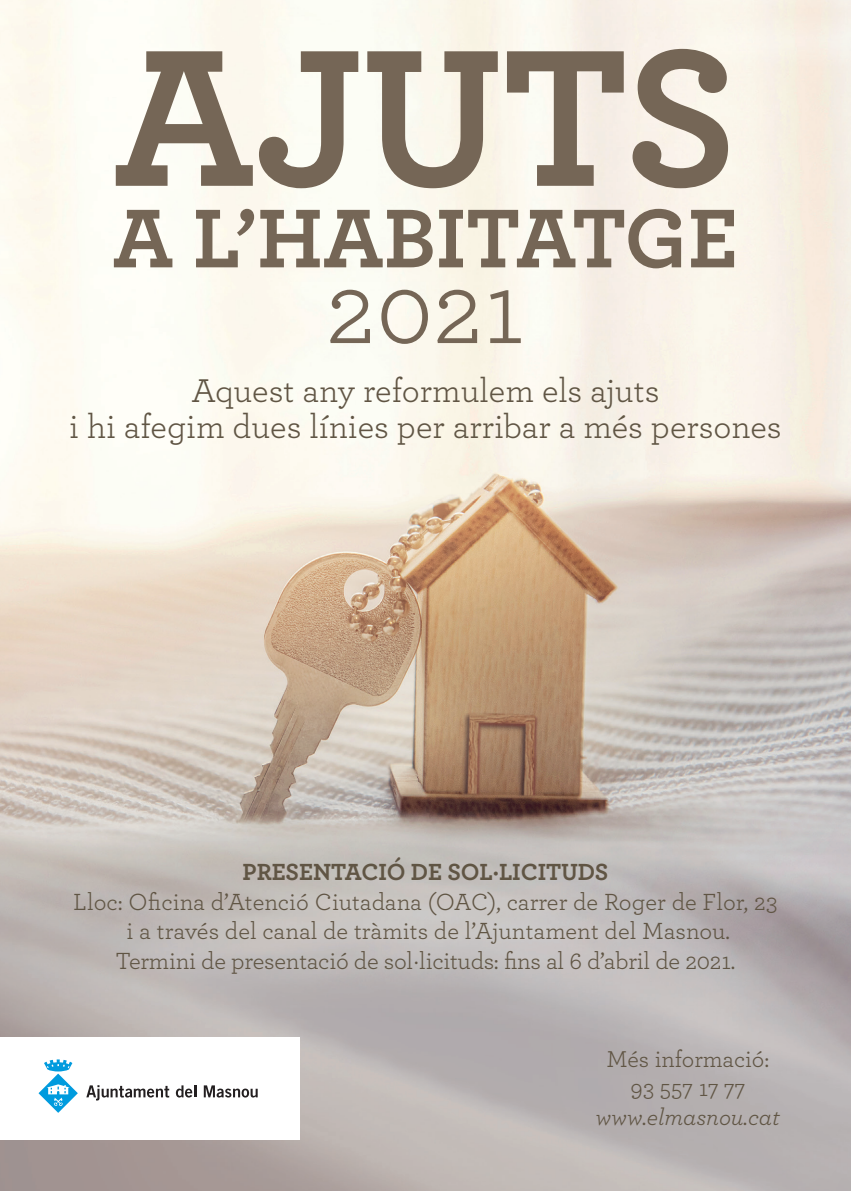
<style>
.page{position:relative;width:851px;height:1191px;background:#fff}
.page>*{position:absolute;margin:0;border:0;box-sizing:border-box;transform-origin:0 0}
.t1{font:700 204.4px "Archer Pro";letter-spacing:-.01em;color:#756656}
.t2{font:104.8px "Archer Pro";color:#756656}
.t3{font:700 87.4px "Archer Pro";color:#756656}
.t4{font:34.4px "Archer Pro";color:#605544}
.t5{font:24.4px "Archer Pro";letter-spacing:-.01em;color:#605544}
.t6{font:700 24.4px "Archer Pro";letter-spacing:-.005em;color:#605544}
.t7{font:24px "Archer Pro";color:#605544}
.t8{font:italic 24px "Archer Pro";color:#605544}
</style>
<div class="page">
<img style="left:0;top:0;width:850px;height:1191px">
<div style="left:0;top:1037px;width:299px;height:103px;background:#fff"></div>
<svg style="left:39px;top:1073px;width:39px;height:39px"></svg>
<svg style="left:44px;top:1059px;width:28px;height:12px"></svg>
<svg style="left:47px;top:1084px;width:22px;height:22px"></svg>
<svg style="left:86px;top:1085px;width:83px;height:15px"></svg>
<svg style="left:176px;top:1085px;width:20px;height:12px"></svg>
<svg style="left:204px;top:1085px;width:54px;height:12px"></svg>
<p class="t1" style="left:113px;top:-44px;width:626px">AJUTS</p>
<p class="t3" style="left:113px;top:169px;width:627px">A L’HABITATGE</p>
<p class="t2" style="left:326px;top:236px;width:201px">2021</p>
<p class="t4" style="left:191px;top:367px;width:469px">Aquest any reformulem els ajuts</p>
<p class="t4" style="left:69px;top:403px;width:713px">i hi afegim dues línies per arribar a més persones</p>
<p class="t6" style="left:242px;top:853px;width:367px">PRESENTACIÓ DE SOL·LICITUDS</p>
<p class="t5" style="left:73px;top:885px;width:705px">Lloc: Oficina d’Atenció Ciutadana (OAC), carrer de Roger de Flor, 23</p>
<p class="t5" style="left:126px;top:914px;width:605px">i a través del canal de tràmits de l’Ajuntament del Masnou.</p>
<p class="t5" style="left:115px;top:943px;width:621px">Termini de presentació de sol·licituds: fins al 6 d’abril de 2021.</p>
<p class="t7" style="left:606px;top:1042px;width:164px">Més informació:</p>
<p class="t7" style="left:630px;top:1071px;width:116px">93 557 17 77</p>
<p class="t8" style="left:595px;top:1099px;width:186px">www.elmasnou.cat</p>
</div>
